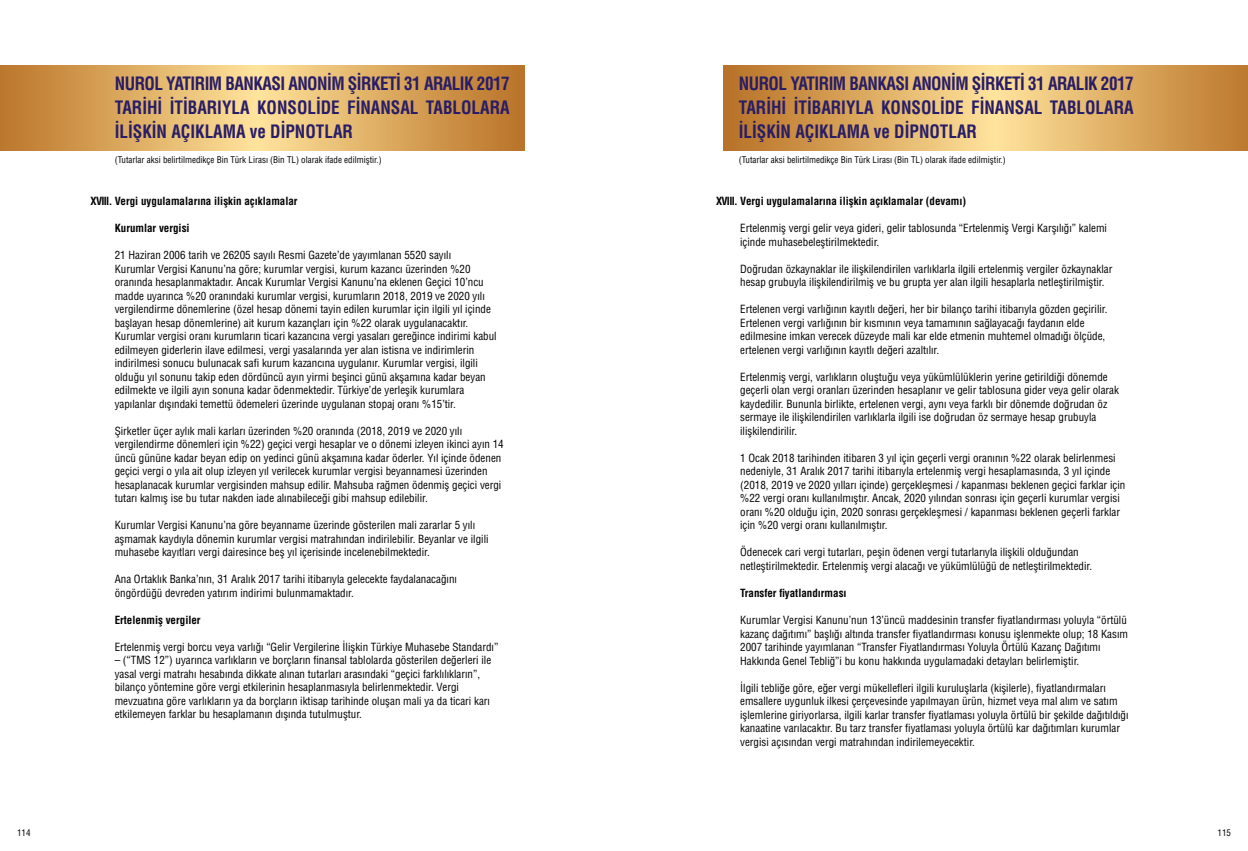
<style>
.page{position:relative;width:1248px;height:851px;background:#fff}
.page>*{position:absolute;margin:0;border:0;box-sizing:border-box;transform-origin:0 0}
.t1{font:700 condensed 18px/24px "Helvetica LT Std";color:#281d67;text-align:justify;scale:.95 1}
.t2{font:condensed 11px/13.5px "Helvetica LT Std";color:#000}
.t3{font:700 condensed 11px "Helvetica LT Std";color:#000}
.t4{font:condensed 9px "Helvetica LT Std";color:#000}
</style>
<div class="page">
<svg style="left:0;top:66px;width:524px;height:85px;background:#dcaa61"></svg>
<svg style="left:723px;top:66px;width:524px;height:85px;background:#dbaa61"></svg>
<h1 class="t1" style="left:115px;top:72px;width:417px">NUROL YATIRIM BANKASI ANONİM ŞİRKETİ 31 ARALIK 2017<br>TARİHİ İTİBARIYLA KONSOLİDE FİNANSAL TABLOLARA İLİŞKİN AÇIKLAMA ve DİPNOTLAR</h1>
<p class="t4" style="left:115px;top:154px;width:268px">(Tutarlar aksi belirtilmedikçe Bin Türk Lirası (Bin TL) olarak ifade edilmiştir.)</p>
<p class="t3" style="left:91px;top:194px;width:208px">XVIII. Vergi uygulamalarına ilişkin açıklamalar</p>
<p class="t3" style="left:115px;top:221px;width:76px">Kurumlar vergisi</p>
<p class="t2" style="left:115px;top:248px;width:383px">21 Haziran 2006 tarih ve 26205 sayılı Resmi Gazete’de yayımlanan 5520 sayılı<br>Kurumlar Vergisi Kanunu’na göre; kurumlar vergisi, kurum kazancı üzerinden %20 oranında hesaplanmaktadır. Ancak Kurumlar Vergisi Kanunu’na eklenen Geçici 10’ncu madde uyarınca %20 oranındaki kurumlar vergisi, kurumların 2018, 2019 ve 2020 yılı vergilendirme dönemlerine (özel hesap dönemi tayin edilen kurumlar için ilgili yıl içinde başlayan hesap dönemlerine) ait kurum kazançları için %22 olarak uygulanacaktır.<br>Kurumlar vergisi oranı kurumların ticari kazancına vergi yasaları gereğince indirimi kabul edilmeyen giderlerin ilave edilmesi, vergi yasalarında yer alan istisna ve indirimlerin indirilmesi sonucu bulunacak safi kurum kazancına uygulanır. Kurumlar vergisi, ilgili olduğu yıl sonunu takip eden dördüncü ayın yirmi beşinci günü akşamına kadar beyan edilmekte ve ilgili ayın sonuna kadar ödenmektedir. Türkiye’de yerleşik kurumlara yapılanlar dışındaki temettü ödemeleri üzerinde uygulanan stopaj oranı %15’tir.</p>
<p class="t2" style="left:115px;top:424px;width:390px">Şirketler üçer aylık mali karları üzerinden %20 oranında (2018, 2019 ve 2020 yılı vergilendirme dönemleri için %22) geçici vergi hesaplar ve o dönemi izleyen ikinci ayın 14 üncü gününe kadar beyan edip on yedinci günü akşamına kadar öderler. Yıl içinde ödenen geçici vergi o yıla ait olup izleyen yıl verilecek kurumlar vergisi beyannamesi üzerinden hesaplanacak kurumlar vergisinden mahsup edilir. Mahsuba rağmen ödenmiş geçici vergi tutarı kalmış ise bu tutar nakden iade alınabileceği gibi mahsup edilebilir.</p>
<p class="t2" style="left:115px;top:518px;width:375px">Kurumlar Vergisi Kanunu’na göre beyanname üzerinde gösterilen mali zararlar 5 yılı aşmamak kaydıyla dönemin kurumlar vergisi matrahından indirilebilir. Beyanlar ve ilgili muhasebe kayıtları vergi dairesince beş yıl içerisinde incelenebilmektedir.</p>
<p class="t2" style="left:115px;top:572px;width:344px">Ana Ortaklık Banka’nın, 31 Aralık 2017 tarihi itibarıyla gelecekte faydalanacağını öngördüğü devreden yatırım indirimi bulunmamaktadır.</p>
<p class="t3" style="left:115px;top:613px;width:87px">Ertelenmiş vergiler</p>
<p class="t2" style="left:115px;top:640px;width:385px">Ertelenmiş vergi borcu veya varlığı “Gelir Vergilerine İlişkin Türkiye Muhasebe Standardı”</p>
<p class="t2" style="left:115px;top:653px;width:378px">– (“TMS 12”) uyarınca varlıkların ve borçların finansal tablolarda gösterilen değerleri ile yasal vergi matrahı hesabında dikkate alınan tutarları arasındaki “geçici farklılıkların”, bilanço yöntemine göre vergi etkilerinin hesaplanmasıyla belirlenmektedir. Vergi mevzuatına göre varlıkların ya da borçların iktisap tarihinde oluşan mali ya da ticari karı etkilemeyen farklar bu hesaplamanın dışında tutulmuştur.</p>
<h1 class="t1" style="left:738px;top:72px;width:417px">NUROL YATIRIM BANKASI ANONİM ŞİRKETİ 31 ARALIK 2017<br>TARİHİ İTİBARIYLA KONSOLİDE FİNANSAL TABLOLARA İLİŞKİN AÇIKLAMA ve DİPNOTLAR</h1>
<p class="t4" style="left:738px;top:154px;width:268px">(Tutarlar aksi belirtilmedikçe Bin Türk Lirası (Bin TL) olarak ifade edilmiştir.)</p>
<p class="t3" style="left:716px;top:194px;width:252px">XVIII. Vergi uygulamalarına ilişkin açıklamalar (devamı)</p>
<p class="t2" style="left:740px;top:221px;width:368px">Ertelenmiş vergi gelir veya gideri, gelir tablosunda “Ertelenmiş Vergi Karşılığı” kalemi içinde muhasebeleştirilmektedir.</p>
<p class="t2" style="left:740px;top:262px;width:373px">Doğrudan özkaynaklar ile ilişkilendirilen varlıklarla ilgili ertelenmiş vergiler özkaynaklar hesap grubuyla ilişkilendirilmiş ve bu grupta yer alan ilgili hesaplarla netleştirilmiştir.</p>
<p class="t2" style="left:740px;top:302px;width:369px">Ertelenen vergi varlığının kayıtlı değeri, her bir bilanço tarihi itibarıyla gözden geçirilir.<br>Ertelenen vergi varlığının bir kısmının veya tamamının sağlayacağı faydanın elde edilmesine imkan verecek düzeyde mali kar elde etmenin muhtemel olmadığı ölçüde, ertelenen vergi varlığının kayıtlı değeri azaltılır.</p>
<p class="t2" style="left:740px;top:370px;width:380px">Ertelenmiş vergi, varlıkların oluştuğu veya yükümlülüklerin yerine getirildiği dönemde geçerli olan vergi oranları üzerinden hesaplanır ve gelir tablosuna gider veya gelir olarak kaydedilir. Bununla birlikte, ertelenen vergi, aynı veya farklı bir dönemde doğrudan öz sermaye ile ilişkilendirilen varlıklarla ilgili ise doğrudan öz sermaye hesap grubuyla ilişkilendirilir.</p>
<p class="t2" style="left:740px;top:451px;width:386px">1 Ocak 2018 tarihinden itibaren 3 yıl için geçerli vergi oranının %22 olarak belirlenmesi nedeniyle, 31 Aralık 2017 tarihi itibarıyla ertelenmiş vergi hesaplamasında, 3 yıl içinde (2018, 2019 ve 2020 yılları içinde) gerçekleşmesi / kapanması beklenen geçici farklar için %22 vergi oranı kullanılmıştır. Ancak, 2020 yılından sonrası için geçerli kurumlar vergisi oranı %20 olduğu için, 2020 sonrası gerçekleşmesi / kapanması beklenen geçerli farklar için %20 vergi oranı kullanılmıştır.</p>
<p class="t2" style="left:740px;top:545px;width:353px">Ödenecek cari vergi tutarları, peşin ödenen vergi tutarlarıyla ilişkili olduğundan netleştirilmektedir. Ertelenmiş vergi alacağı ve yükümlülüğü de netleştirilmektedir.</p>
<p class="t3" style="left:740px;top:586px;width:108px">Transfer fiyatlandırması</p>
<p class="t2" style="left:740px;top:613px;width:389px">Kurumlar Vergisi Kanunu’nun 13’üncü maddesinin transfer fiyatlandırması yoluyla “örtülü kazanç dağıtımı” başlığı altında transfer fiyatlandırması konusu işlenmekte olup; 18 Kasım 2007 tarihinde yayımlanan “Transfer Fiyatlandırması Yoluyla Örtülü Kazanç Dağıtımı Hakkında Genel Tebliğ”i bu konu hakkında uygulamadaki detayları belirlemiştir.</p>
<p class="t2" style="left:740px;top:680px;width:390px">İlgili tebliğe göre, eğer vergi mükellefleri ilgili kuruluşlarla (kişilerle), fiyatlandırmaları emsallere uygunluk ilkesi çerçevesinde yapılmayan ürün, hizmet veya mal alım ve satım işlemlerine giriyorlarsa, ilgili karlar transfer fiyatlaması yoluyla örtülü bir şekilde dağıtıldığı kanaatine varılacaktır. Bu tarz transfer fiyatlaması yoluyla örtülü kar dağıtımları kurumlar vergisi açısından vergi matrahından indirilemeyecektir.</p>
<p class="t4" style="left:17px;top:827px;width:15px">114</p>
<p class="t4" style="left:1217px;top:827px;width:15px">115</p>
</div>
